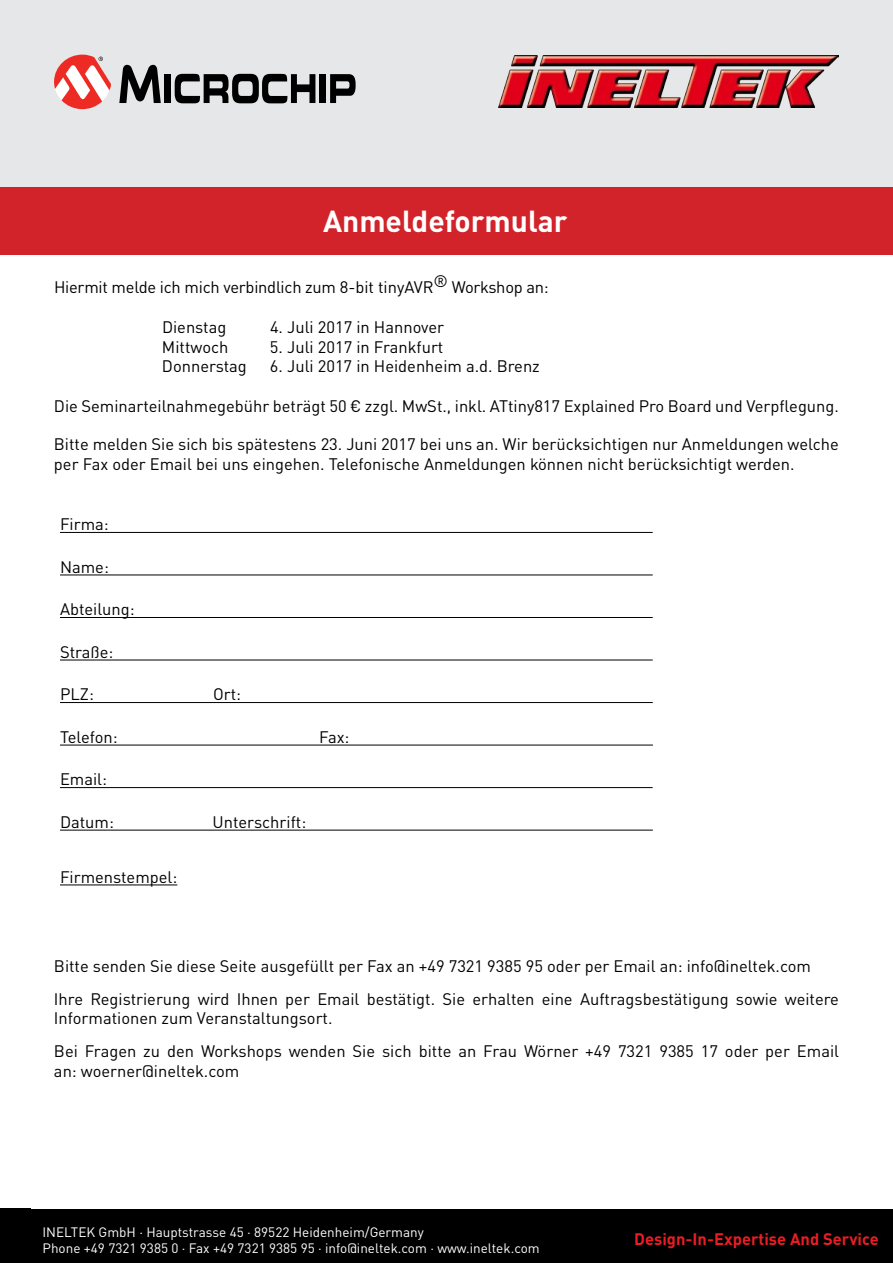
<style>
.page{position:relative;width:893px;height:1263px;background:#fff}
.page>*{position:absolute;margin:0;border:0;box-sizing:border-box;transform-origin:0 0}
.t1{font:700 30px "DINOT";color:#fff}
.t2{font:16.5px/32.5px "DINOT";color:#000}
.t3{font:700 16.5px "DINOT";color:#ec1d24}
.t4{font:13.5px/16.2px "DINOT";color:#fff}
</style>
<div class="page">
<div style="left:0;top:0;width:893px;height:187px;background:#e6e7e8"></div>
<div style="left:0;top:187px;width:893px;height:68px;background:#d2232a"></div>
<div style="left:0;top:1209px;width:893px;height:54px;background:#000"></div>
<img style="left:499px;top:56px;width:340px;height:51px">
<svg style="left:119px;top:65px;width:42px;height:38px;background:#656566"></svg>
<div style="left:164px;top:74px;width:7px;height:29px;background:#000"></div>
<div style="left:320px;top:74px;width:6px;height:29px;background:#000"></div>
<svg style="left:330px;top:74px;width:26px;height:29px"></svg>
<svg style="left:175px;top:73px;width:140px;height:30px;background:#666"></svg>
<svg style="left:54px;top:55px;width:57px;height:54px"></svg>
<hr style="left:60px;top:532px;width:593px;height:1px;background:#000">
<hr style="left:60px;top:574px;width:593px;height:1px;background:#000">
<hr style="left:60px;top:617px;width:593px;height:1px;background:#000">
<hr style="left:60px;top:660px;width:593px;height:1px;background:#000">
<hr style="left:60px;top:702px;width:593px;height:1px;background:#000">
<hr style="left:60px;top:745px;width:593px;height:1px;background:#000">
<hr style="left:60px;top:787px;width:593px;height:1px;background:#000">
<hr style="left:60px;top:830px;width:593px;height:1px;background:#000">
<hr style="left:60px;top:884px;width:117px;height:1px;background:#000">
<h1 class="t1" style="left:323px;top:202px;width:246px">Anmeldeformular</h1>
<p class="t2" style="left:54px;top:271px;width:496px">Hiermit melde ich mich verbindlich zum 8-bit tinyAVR® Workshop an:</p>
<p class="t2" style="left:162px;top:310px;width:66px">Dienstag</p>
<p class="t2" style="left:270px;top:310px;width:176px">4. Juli 2017 in Hannover</p>
<p class="t2" style="left:162px;top:330px;width:68px">Mittwoch</p>
<p class="t2" style="left:270px;top:330px;width:175px">5. Juli 2017 in Frankfurt</p>
<p class="t2" style="left:162px;top:350px;width:86px">Donnerstag</p>
<p class="t2" style="left:270px;top:350px;width:271px">6. Juli 2017 in Heidenheim a.d. Brenz</p>
<p class="t2" style="left:54px;top:389px;width:786px">Die Seminarteilnahmegebühr beträgt 50 € zzgl. MwSt., inkl. ATtiny817 Explained Pro Board und Verpflegung.</p>
<p class="t2" style="left:54px;top:434px;width:786px;line-height:19.8px">Bitte melden Sie sich bis spätestens 23. Juni 2017 bei uns an. Wir berücksichtigen nur Anmeldungen welche per Fax oder Email bei uns eingehen. Telefonische Anmeldungen können nicht berücksichtigt werden.</p>
<p class="t2" style="left:60px;top:508px;width:50px">Firma:</p>
<p class="t2" style="left:60px;top:550px;width:50px">Name:</p>
<p class="t2" style="left:60px;top:593px;width:76px">Abteilung:</p>
<p class="t2" style="left:60px;top:635px;width:55px">Straße:</p>
<p class="t2" style="left:60px;top:678px;width:35px">PLZ:</p>
<p class="t2" style="left:213px;top:678px;width:30px">Ort:</p>
<p class="t2" style="left:60px;top:720px;width:59px">Telefon:</p>
<p class="t2" style="left:319px;top:720px;width:32px">Fax:</p>
<p class="t2" style="left:60px;top:763px;width:48px">Email:</p>
<p class="t2" style="left:60px;top:805px;width:55px">Datum:</p>
<p class="t2" style="left:213px;top:805px;width:95px">Unterschrift:</p>
<p class="t2" style="left:60px;top:860px;width:119px">Firmenstempel:</p>
<p class="t2" style="left:54px;top:949px;width:786px">Bitte senden Sie diese Seite ausgefüllt per Fax an +49 7321 9385 95 oder per Email an: info@ineltek.com<br>Ihre Registrierung wird Ihnen per Email bestätigt. Sie erhalten eine Auftragsbestätigung sowie weitere</p>
<p class="t2" style="left:54px;top:1002px;width:786px">Informationen zum Veranstaltungsort.<br>Bei Fragen zu den Workshops wenden Sie sich bitte an Frau Wörner +49 7321 9385 17 oder per Email</p>
<p class="t2" style="left:54px;top:1054px;width:187px">an: woerner@ineltek.com</p>
<p class="t4" style="left:43px;top:1223px;width:499px">INELTEK GmbH · Hauptstrasse 45 · 89522 Heidenheim/Germany<br>Phone +49 7321 9385 0 · Fax +49 7321 9385 95 · info@ineltek.com · www.ineltek.com</p>
<p class="t3" style="left:634px;top:1228px;width:246px">Design-In-Expertise And Service</p>
</div>
